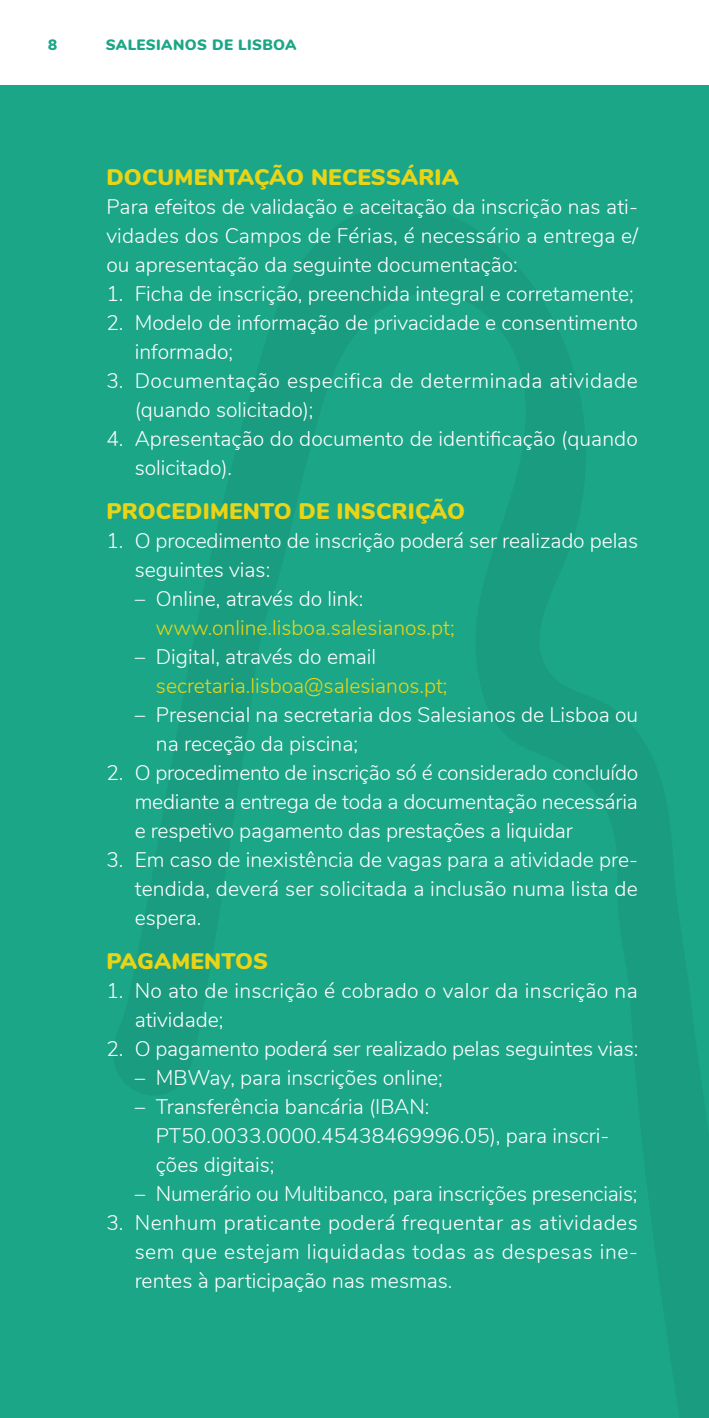
<style>
.page{position:relative;width:709px;height:1418px;background:#fff}
.page>*{position:absolute;margin:0;border:0;box-sizing:border-box;transform-origin:0 0}
.subtitulos{font:900 22.5px "Nunito";letter-spacing:.01em;color:#e9d416}
.TABS_texto_corrido{font:300 21px/29px "Nunito";color:#fff}
.SUBTABS_texto_corrido{font:300 21px/29px "Nunito";color:#fff}
.texto_corrido{font:300 21px/29px "Nunito";color:#fff;text-align:justify}
.TABS_texto_corrido-2{font:300 21px/29px "Nunito";letter-spacing:.025em;color:#fff}
.SUBTABS_texto_corrido-2{font:300 21px "Nunito";color:#e9d416}
.t1{font:900 15px "Nunito";letter-spacing:.025em;color:#1ba687}
</style>
<div class="page">
<div style="left:0;top:85px;width:709px;height:1332px;background:#1ba687"></div>
<p class="t1" style="left:48px;top:34px;width:11px">8</p>
<p class="t1" style="left:106px;top:34px;width:192px">SALESIANOS DE LISBOA</p>
<p class="subtitulos" style="left:106px;top:161px;width:354px">DOCUMENTAÇÃO NECESSÁRIA</p>
<p class="texto_corrido" style="left:106px;top:191px;width:533px">Para efeitos de validação e aceitação da inscrição nas ati&shy;vidades dos Campos de Férias, é necessário a entrega e/ ou apresentação da seguinte documentação:</p>
<p class="TABS_texto_corrido" style="left:106px;top:278px;width:529px">1. Ficha de inscrição, preenchida integral e corretamente;</p>
<p class="TABS_texto_corrido" style="left:135px;top:307px;width:505px;text-indent:-28px">2. Modelo de informação de privacidade e consentimento informado;</p>
<p class="TABS_texto_corrido-2" style="left:135px;top:365px;width:504px;text-indent:-28px">3. Documentação especifica de determinada atividade (quando solicitado);</p>
<p class="TABS_texto_corrido" style="left:135px;top:423px;width:504px;text-indent:-28px">4. Apresentação do documento de identificação (quando solicitado).</p>
<p class="subtitulos" style="left:106px;top:494px;width:360px">PROCEDIMENTO DE INSCRIÇÃO</p>
<p class="TABS_texto_corrido" style="left:135px;top:525px;width:505px;text-indent:-28px">1. O procedimento de inscrição poderá ser realizado pelas seguintes vias:</p>
<p class="SUBTABS_texto_corrido" style="left:135px;top:583px;width:230px">– Online, através do link:</p>
<p class="SUBTABS_texto_corrido-2" style="left:156px;top:612px;width:300px">www.online.lisboa.salesianos.pt;</p>
<p class="SUBTABS_texto_corrido" style="left:135px;top:641px;width:243px">– Digital, através do email</p>
<p class="SUBTABS_texto_corrido-2" style="left:156px;top:670px;width:293px">secretaria.lisboa@salesianos.pt;</p>
<p class="SUBTABS_texto_corrido" style="left:156px;top:699px;width:483px;text-indent:-21px">– Presencial na secretaria dos Salesianos de Lisboa ou na receção da piscina;</p>
<p class="TABS_texto_corrido" style="left:135px;top:757px;width:505px;text-align:justify;text-indent:-28px">2. O procedimento de inscrição só é considerado concluído mediante a entrega de toda a documentação necessária e respetivo pagamento das prestações a liquidar</p>
<p class="TABS_texto_corrido" style="left:135px;top:844px;width:505px;text-align:justify;text-indent:-28px">3. Em caso de inexistência de vagas para a atividade pre&shy;tendida, deverá ser solicitada a inclusão numa lista de espera.</p>
<p class="subtitulos" style="left:106px;top:944px;width:163px">PAGAMENTOS</p>
<p class="TABS_texto_corrido" style="left:135px;top:974px;width:504px;text-indent:-28px">1. No ato de inscrição é cobrado o valor da inscrição na atividade;</p>
<p class="TABS_texto_corrido" style="left:106px;top:1032px;width:533px">2. O pagamento poderá ser realizado pelas seguintes vias:</p>
<p class="SUBTABS_texto_corrido" style="left:135px;top:1061px;width:309px">– MBWay, para inscrições online;</p>
<p class="SUBTABS_texto_corrido" style="left:135px;top:1090px;width:296px">– Transferência bancária (IBAN:</p>
<p class="SUBTABS_texto_corrido" style="left:156px;top:1119px;width:455px">PT50.0033.0000.45438469996.05), para inscri&shy;ções digitais;</p>
<p class="SUBTABS_texto_corrido" style="left:135px;top:1177px;width:504px">– Numerário ou Multibanco, para inscrições presenciais;</p>
<p class="TABS_texto_corrido" style="left:135px;top:1206px;width:505px;text-align:justify;text-indent:-28px">3. Nenhum praticante poderá frequentar as atividades sem que estejam liquidadas todas as despesas ine&shy;rentes à participação nas mesmas.</p>
</div>
